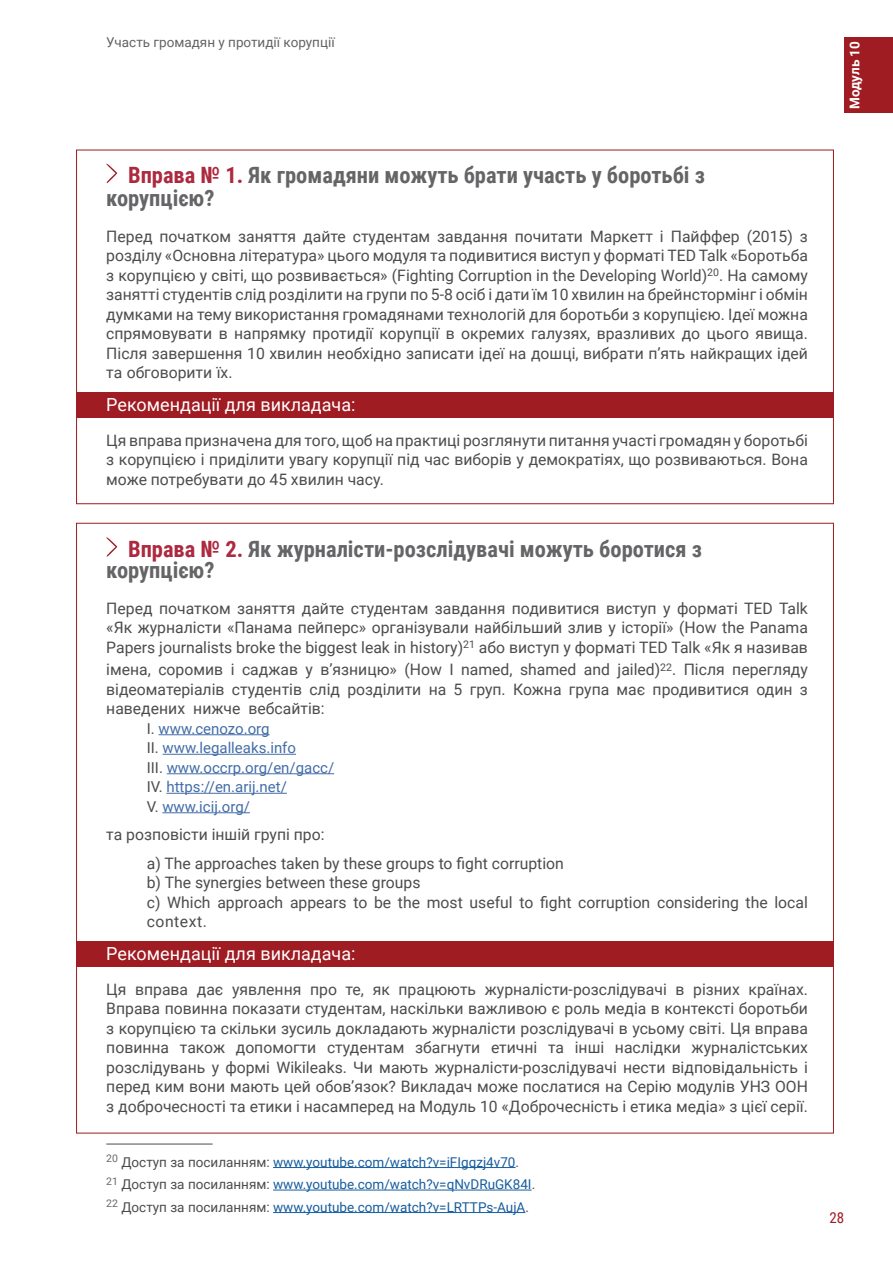
<style>
.page{position:relative;width:893px;height:1263px;background:#fff}
.page>*{position:absolute;margin:0;border:0;box-sizing:border-box;transform-origin:0 0}
.t1{font:700 22.5px/22.5px "Roboto Condensed";color:#656568}
.t2{font:18px "Roboto";color:#fff}
.t3{font:15.75px/19.5px "Roboto";color:#4b4c4d;text-align:justify}
.t4{font:15px/19.5px "Roboto";color:#436da8}
.t5{font:15px "Roboto Condensed";color:#9e1c22}
.t6{font:13.5px/22.5px "Roboto";color:#175d9e}
.t7{font:13.5px "Roboto";color:#636366}
.t8{font:700 13.5px "Roboto";color:#fff}
.s1{color:#ac293f}
.s2{color:#4b4c4d}
</style>
<div class="page">
<div style="left:844px;top:37px;width:49px;height:76px;background:#9e1c22"></div>
<div style="left:76px;top:941px;width:758px;height:25px;background:#9e1c22"></div>
<div style="left:76px;top:392px;width:758px;height:26px;background:#9e1c22"></div>
<hr style="left:159px;top:734px;width:111px;height:1px;background:#436da8">
<hr style="left:163px;top:754px;width:133px;height:1px;background:#436da8">
<hr style="left:167px;top:773px;width:167px;height:1px;background:#436da8">
<hr style="left:166px;top:793px;width:121px;height:1px;background:#436da8">
<hr style="left:162px;top:812px;width:88px;height:1px;background:#436da8">
<svg style="left:106px;top:164px;width:11px;height:19px"></svg>
<svg style="left:106px;top:537px;width:11px;height:20px"></svg>
<hr style="left:106px;top:1144px;width:107px;height:1px;background:#4b4c4d">
<hr style="left:273px;top:1167px;width:243px;height:1px;background:#175d9e">
<hr style="left:273px;top:1190px;width:259px;height:1px;background:#175d9e">
<hr style="left:273px;top:1212px;width:252px;height:1px;background:#175d9e">
<p class="t7" style="left:106px;top:32px;width:230px">Участь громадян у протидії корупції</p>
<p class="t8" style="left:845px;top:109px;width:70px;rotate:-90deg">Модуль 10</p>
<h1 class="t1" style="left:106px;top:163px;width:600px;text-indent:22px"><span class="s1">Вправа № 1.</span> Як громадяни можуть брати участь у боротьбі з корупцією?</h1>
<p class="t3" style="left:106px;top:226px;width:703px">Перед початком заняття дайте студентам завдання почитати Маркетт і Пайффер (2015) з розділу «Основна література» цього модуля та подивитися виступ у форматі TED Talk «Боротьба з корупцією у світі, що розвивається» (Fighting Corruption in the Developing World)<sup>20</sup>. На самому занятті студентів слід розділити на групи по 5-8 осіб і дати їм 10 хвилин на брейнстормінг і обмін думками на тему використання громадянами технологій для боротьби з корупцією. Ідеї можна спрямовувати в напрямку протидії корупції в окремих галузях, вразливих до цього явища.<br>Після завершення 10 хвилин необхідно записати ідеї на дошці, вибрати п’ять найкращих ідей та обговорити їх.</p>
<p class="t2" style="left:106px;top:392px;width:251px">Рекомендації для викладача:</p>
<p class="t3" style="left:106px;top:430px;width:703px">Ця вправа призначена для того, щоб на практиці розглянути питання участі громадян у боротьбі з корупцією і приділити увагу корупції під час виборів у демократіях, що розвиваються. Вона може потребувати до 45 хвилин часу.</p>
<h1 class="t1" style="left:106px;top:537px;width:597px;line-height:21px;text-indent:22px"><span class="s1">Вправа № 2.</span> Як журналісти-розслідувачі можуть боротися з корупцією?</h1>
<p class="t3" style="left:106px;top:598px;width:703px">Перед початком заняття дайте студентам завдання подивитися виступ у форматі TED Talk «Як журналісти «Панама пейперс» організували найбільший злив у історії» (How the Panama Papers journalists broke the biggest leak in history)<sup>21</sup> або виступ у форматі TED Talk «Як я називав</p>
<p class="t3" style="left:106px;top:659px;width:703px">імена, соромив і саджав у в’язницю» (How I named, shamed and jailed)<sup>22</sup>. Після перегляду відеоматеріалів студентів слід розділити на 5 груп. Кожна група має продивитися один з наведених нижче вебсайтів:</p>
<p class="t4" style="left:147px;top:718px;width:189px"><span class="s2">I.</span> www.cenozo.org<br><span class="s2">II.</span> www.legalleaks.info<br><span class="s2">III.</span> www.occrp.org/en/gacc/<br><span class="s2">IV.</span> https://en.arij.net/<br><span class="s2">V.</span> www.icij.org/</p>
<p class="t3" style="left:147px;top:820px;width:419px;line-height:28.5px;text-indent:-40px">та розповісти іншій групі про:<br>a) The approaches taken by these groups to fight corruption</p>
<p class="t3" style="left:147px;top:872px;width:663px;text-align:left">b) The synergies between these groups<br>c) Which approach appears to be the most useful to fight corruption considering the local context.</p>
<p class="t2" style="left:106px;top:941px;width:251px">Рекомендації для викладача:</p>
<p class="t3" style="left:106px;top:979px;width:703px">Ця вправа дає уявлення про те, як працюють журналісти-розслідувачі в різних країнах.<br>Вправа повинна показати студентам, наскільки важливою є роль медіа в контексті боротьби з корупцією та скільки зусиль докладають журналісти розслідувачі в усьому світі. Ця вправа повинна також допомогти студентам збагнути етичні та інші наслідки журналістських розслідувань у формі Wikileaks. Чи мають журналісти-розслідувачі нести відповідальність і перед ким вони мають цей обов’язок? Викладач може послатися на Серію модулів УНЗ ООН з доброчесності та етики і насамперед на Модуль 10 «Доброчесність і етика медіа» з цієї серії.</p>
<p class="t6" style="left:106px;top:1150px;width:430px"><sup>20</sup> <span class="s2">Доступ за посиланням:</span> www.youtube.com/watch?v=iFIgqzj4v70<span class="s2">.<br></span><sup>21</sup> <span class="s2">Доступ за посиланням:</span> www.youtube.com/watch?v=qNvDRuGK84I<span class="s2">.<br></span><sup>22</sup> <span class="s2">Доступ за посиланням:</span> www.youtube.com/watch?v=LRTTPs-AujA<span class="s2">.</span></p>
<p class="t5" style="left:829px;top:1207px;width:16px">28</p>
</div>
